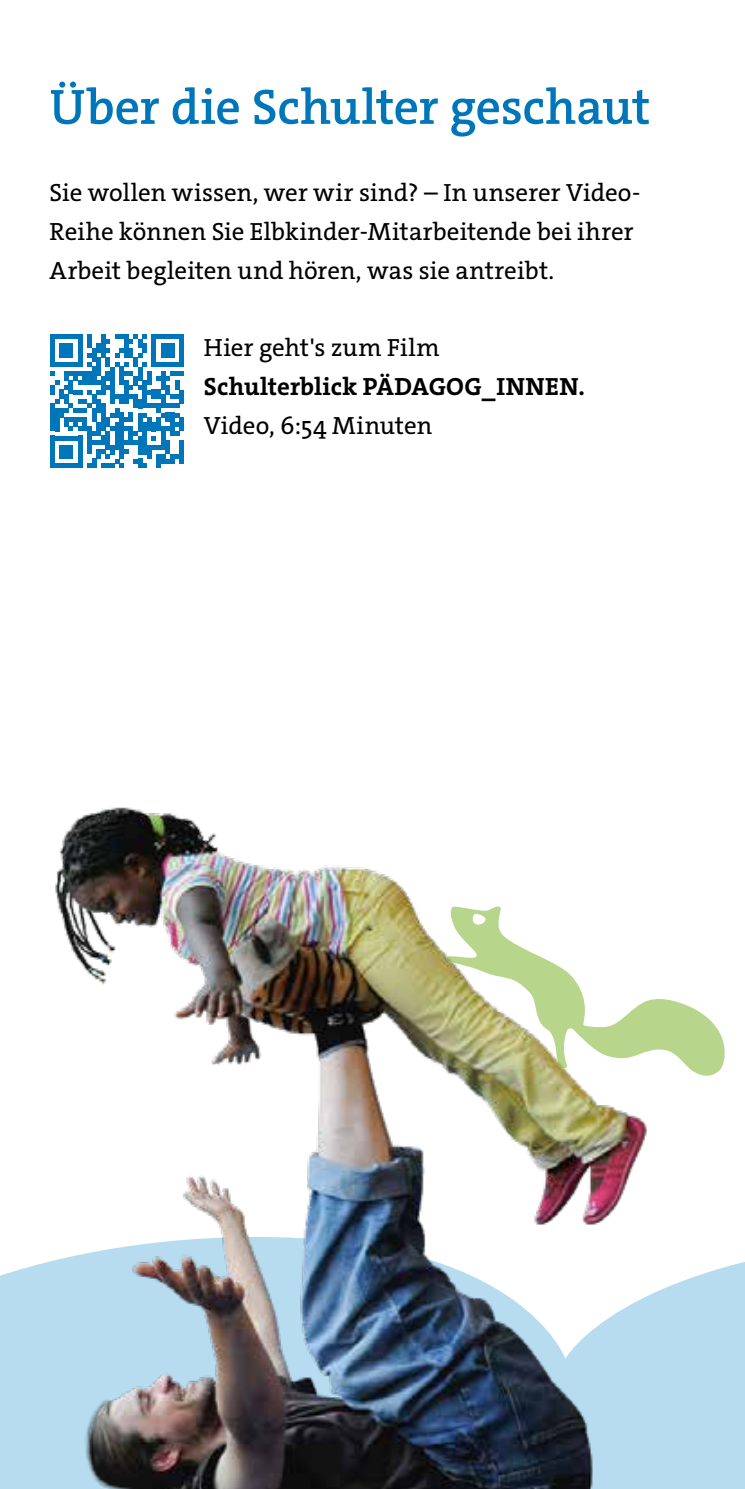
<style>
.page{position:relative;width:745px;height:1489px;background:#fff}
.page>*{position:absolute;margin:0;border:0;box-sizing:border-box;transform-origin:0 0}
.t1{font:600 50px "The Serif E2 s";letter-spacing:-.005em;color:#0076ba}
.t2{font:25px/38.8px "The Serif E2 s";letter-spacing:.005em;color:#000}
.t3{font:700 25px "The Serif E2 s";letter-spacing:.005em;color:#000}
</style>
<div class="page">
<div style="left:0;top:1262px;width:744px;height:226px;background:#b8dcef"></div>
<img style="left:27px;top:807px;width:637px;height:681px">
<svg style="left:446px;top:904px;width:279px;height:173px"></svg>
<svg style="left:50px;top:334px;width:134px;height:134px"></svg>
<div style="left:179px;top:390px;width:5px;height:13px;background:#0076ba"></div>
<div style="left:179px;top:417px;width:5px;height:14px;background:#0076ba"></div>
<div style="left:179px;top:440px;width:5px;height:23px;background:#0076ba"></div>
<h1 class="t1" style="left:50px;top:75px;width:602px">Über die Schulter geschaut</h1>
<p class="t2" style="left:50px;top:174px;width:592px">Sie wollen wissen, wer wir sind? – In unserer Video-<br>Reihe können Sie Elbkinder-Mitarbeitende bei ihrer<br>Arbeit begleiten und hören, was sie antreibt.</p>
<p class="t2" style="left:204px;top:329px;width:237px">Hier geht's zum Film</p>
<p class="t3" style="left:204px;top:371px;width:382px">Schulterblick PÄDAGOG_INNEN.</p>
<p class="t2" style="left:204px;top:406px;width:230px">Video, 6:54 Minuten</p>
</div>
